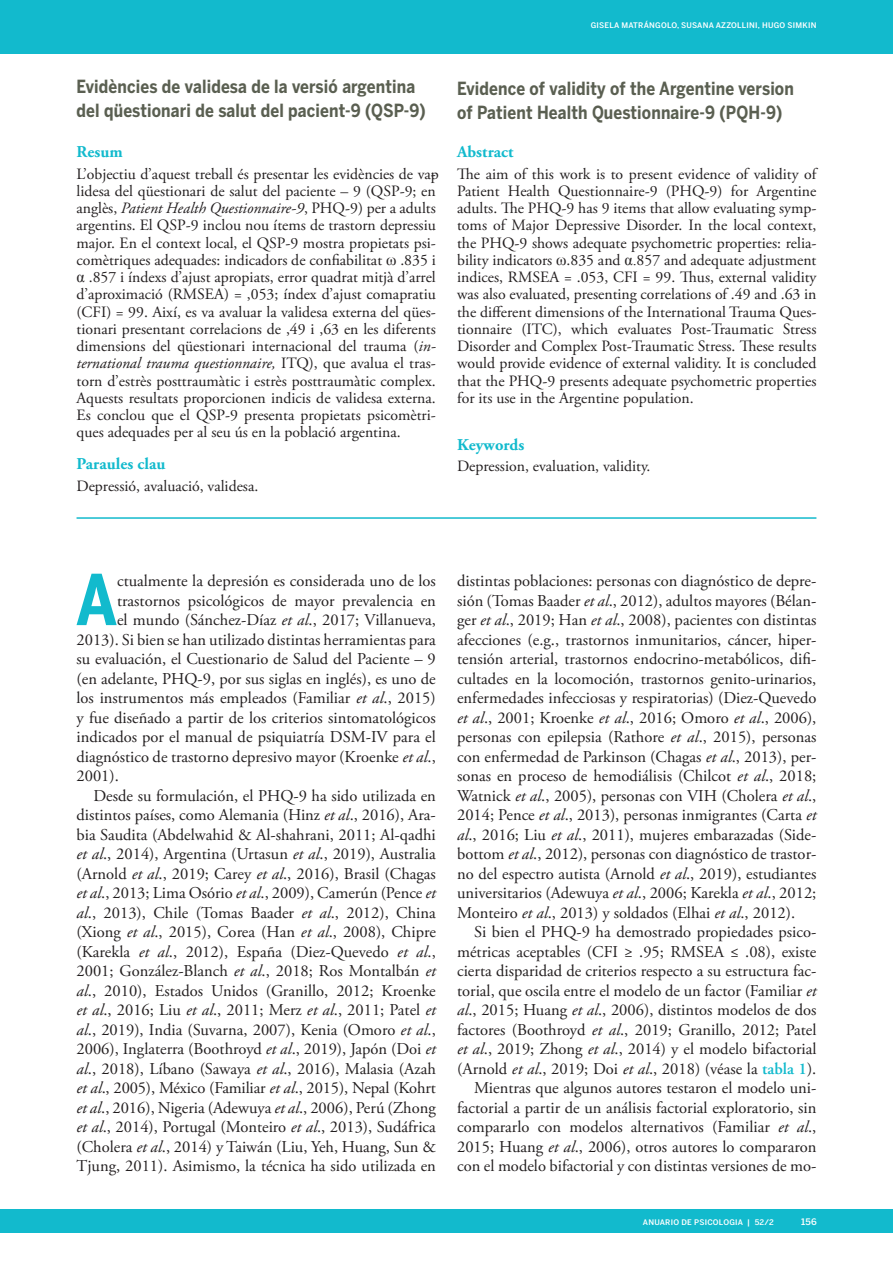
<style>
.page{position:relative;width:893px;height:1263px;background:#fff}
.page>*{position:absolute;margin:0;border:0;box-sizing:border-box;transform-origin:0 0}
.texto_sense_sang_-_C{font:700 69.15px "Benton Sans Cond";color:#12bacd}
.Titol_article_segon{font:700 18px/24px "Benton Sans";letter-spacing:.01em;color:#5a5f51;scale:.85 1}
.Texto{font:16.5px/19.5px "Adobe Garamond Pro";color:#231f20;text-align:justify}
.texto_sense_sang_-_C-2{font:16.5px "Adobe Garamond Pro";color:#231f20}
.Titol_resum{font:700 16.5px "Adobe Garamond Pro";letter-spacing:.005em;color:#12bacd}
.Resumen{font:15.75px/17.2px "Adobe Garamond Pro";color:#231f20;text-align:justify}
.abstract_text{font:15.75px/17.2px "Adobe Garamond Pro";color:#231f20;text-align:justify}
.t1{font:500 8.85px "Benton Sans Cond";color:#fff;scale:1.18 1}
.t2{font:500 7.65px "Benton Sans Cond";letter-spacing:.025em;color:#fff;scale:1.18 1}
.s1{font-style:italic}
.s2{font-family:"Times New Roman"}
.s3{font-weight:600;color:#12bacd}
</style>
<div class="page">
<div style="left:0;top:0;width:893px;height:54px;background:#12bacd"></div>
<div style="left:0;top:1209px;width:893px;height:23px;background:#12bacd"></div>
<hr style="left:77px;top:517px;width:739px;height:2px;background:#12bacd">
<p class="Titol_article_segon" style="left:77px;top:74px;width:412px">Evidències de validesa de la versió argentina del qüestionari de salut del pacient-9 (QSP-9)</p>
<p class="Titol_resum" style="left:77px;top:142px;width:48px">Resum</p>
<p class="Resumen" style="left:77px;top:165px;width:361px">L’objectiu d’aquest treball és presentar les evidències de va&shy;lidesa del qüestionari de salut del paciente – 9 (QSP-9; en anglès, <span class="s1">Patient Health Questionnaire-9</span>, PHQ-9) per a adults argentins. El QSP-9 inclou nou ítems de trastorn depressiu major. En el context local, el QSP-9 mostra propietats psi&shy;comètriques adequades: indicadors de confiabilitat <span class="s2">ω</span> .835 i <span class="s2">α</span> .857 i índexs d’ajust apropiats, error quadrat mitjà d’arrel d’aproximació (RMSEA) = ,053; índex d’ajust comapratiu (CFI) = 99. Així, es va avaluar la validesa externa del qües&shy;tionari presentant correlacions de ,49 i ,63 en les diferents dimensions del qüestionari internacional del trauma (<span class="s1">in&shy;ternational trauma questionnaire,</span> ITQ), que avalua el tras&shy;torn d’estrès posttraumàtic i estrès posttraumàtic complex.<br>Aquests resultats proporcionen indicis de validesa externa.<br>Es conclou que el QSP-9 presenta propietats psicomètri&shy;ques adequades per al seu ús en la població argentina.</p>
<p class="Titol_resum" style="left:77px;top:454px;width:90px">Paraules clau</p>
<p class="Resumen" style="left:77px;top:477px;width:183px">Depressió, avaluació, validesa.</p>
<p class="t2" style="left:591px;top:21px;width:193px">GISELA MATRÁNGOLO, SUSANA AZZOLLINI, HUGO SIMKIN</p>
<p class="Titol_article_segon" style="left:457px;top:76px;width:398px">Evidence of validity of the Argentine version of Patient Health Questionnaire-9 (PQH-9)</p>
<p class="Titol_resum" style="left:457px;top:142px;width:58px">Abstract</p>
<p class="abstract_text" style="left:457px;top:165px;width:361px">The aim of this work is to present evidence of validity of Patient Health Questionnaire-9 (PHQ-9) for Argentine adults. The PHQ-9 has 9 items that allow evaluating symp&shy;toms of Major Depressive Disorder. In the local context, the PHQ-9 shows adequate psychometric properties: relia&shy;bility indicators <span class="s2">ω</span>.835 and <span class="s2">α.</span>857 and adequate adjustment indices, RMSEA = .053, CFI = 99. Thus, external validity was also evaluated, presenting correlations of .49 and .63 in the different dimensions of the International Trauma Ques&shy;tionnaire (ITC), which evaluates Post-Traumatic Stress Disorder and Complex Post-Traumatic Stress. These results would provide evidence of external validity. It is concluded that the PHQ-9 presents adequate psychometric properties for its use in the Argentine population.</p>
<p class="Titol_resum" style="left:457px;top:435px;width:69px">Keywords</p>
<p class="abstract_text" style="left:457px;top:458px;width:195px">Depression, evaluation, validity.</p>
<p class="texto_sense_sang_-_C" style="left:76px;top:559px;width:43px">A</p>
<p class="texto_sense_sang_-_C-2" style="left:117px;top:571px;width:320px">ctualmente la depresión es considerada uno de los</p>
<p class="texto_sense_sang_-_C-2" style="left:117px;top:590px;width:320px">trastornos psicológicos de mayor prevalencia en</p>
<p class="texto_sense_sang_-_C-2" style="left:117px;top:610px;width:320px">el mundo (Sánchez-Díaz <span class="s1">et al</span>., 2017; Villanueva,</p>
<p class="texto_sense_sang_-_C-2" style="left:77px;top:629px;width:361px">2013). Si bien se han utilizado distintas herramientas para</p>
<p class="texto_sense_sang_-_C-2" style="left:77px;top:649px;width:361px">su evaluación, el Cuestionario de Salud del Paciente – 9</p>
<p class="texto_sense_sang_-_C-2" style="left:77px;top:668px;width:361px">(en adelante, PHQ-9, por sus siglas en inglés), es uno de</p>
<p class="texto_sense_sang_-_C-2" style="left:77px;top:688px;width:361px">los instrumentos más empleados (Familiar <span class="s1">et al</span>., 2015)</p>
<p class="texto_sense_sang_-_C-2" style="left:77px;top:707px;width:361px">y fue diseñado a partir de los criterios sintomatológicos</p>
<p class="texto_sense_sang_-_C-2" style="left:77px;top:727px;width:361px">indicados por el manual de psiquiatría DSM-IV para el</p>
<p class="texto_sense_sang_-_C-2" style="left:77px;top:746px;width:361px">diagnóstico de trastorno depresivo mayor (Kroenke <span class="s1">et al</span>.,</p>
<p class="texto_sense_sang_-_C-2" style="left:77px;top:766px;width:44px">2001).</p>
<p class="Texto" style="left:77px;top:786px;width:361px;text-indent:17px">Desde su formulación, el PHQ-9 ha sido utilizada en distintos países, como Alemania (Hinz <span class="s1">et al</span>., 2016), Ara&shy;bia Saudita (Abdelwahid &amp; Al-shahrani, 2011; Al-qadhi <span class="s1">et al</span>., 2014), Argentina (Urtasun <span class="s1">et al</span>., 2019), Australia (Arnold <span class="s1">et al</span>., 2019; Carey <span class="s1">et al</span>., 2016), Brasil (Chagas <span class="s1">et al</span>., 2013; Lima Osório <span class="s1">et al</span>., 2009), Camerún (Pence <span class="s1">et al</span>., 2013), Chile (Tomas Baader <span class="s1">et al</span>., 2012), China (Xiong <span class="s1">et al</span>., 2015), Corea (Han <span class="s1">et al</span>., 2008), Chipre (Karekla <span class="s1">et al</span>., 2012), España (Diez-Quevedo <span class="s1">et al</span>., 2001; González-Blanch <span class="s1">et al</span>., 2018; Ros Montalbán <span class="s1">et al</span>., 2010), Estados Unidos (Granillo, 2012; Kroenke <span class="s1">et al</span>., 2016; Liu <span class="s1">et al</span>., 2011; Merz <span class="s1">et al</span>., 2011; Patel <span class="s1">et al</span>., 2019), India (Suvarna, 2007), Kenia (Omoro <span class="s1">et al</span>., 2006), Inglaterra (Boothroyd <span class="s1">et al</span>., 2019), Japón (Doi <span class="s1">et al</span>., 2018), Líbano (Sawaya <span class="s1">et al</span>., 2016), Malasia (Azah <span class="s1">et al</span>., 2005), México (Familiar <span class="s1">et al</span>., 2015), Nepal (Kohrt <span class="s1">et al</span>., 2016), Nigeria (Adewuya <span class="s1">et al</span>., 2006), Perú (Zhong <span class="s1">et al</span>., 2014), Portugal (Monteiro <span class="s1">et al</span>., 2013), Sudáfrica (Cholera <span class="s1">et al</span>., 2014) y Taiwán (Liu, Yeh, Huang, Sun &amp; Tjung, 2011). Asimismo, la técnica ha sido utilizada en</p>
<p class="Texto" style="left:457px;top:572px;width:361px">distintas poblaciones: personas con diagnóstico de depre&shy;sión (Tomas Baader <span class="s1">et al</span>., 2012), adultos mayores (Bélan&shy;ger <span class="s1">et al</span>., 2019; Han <span class="s1">et al</span>., 2008), pacientes con distintas afecciones (e.g., trastornos inmunitarios, cáncer, hiper&shy;tensión arterial, trastornos endocrino-metabólicos, difi&shy;cultades en la locomoción, trastornos genito-urinarios, enfermedades infecciosas y respiratorias) (Diez-Quevedo <span class="s1">et al</span>., 2001; Kroenke <span class="s1">et al</span>., 2016; Omoro <span class="s1">et al</span>., 2006), personas con epilepsia (Rathore <span class="s1">et al</span>., 2015), personas con enfermedad de Parkinson (Chagas <span class="s1">et al</span>., 2013), per&shy;sonas en proceso de hemodiálisis (Chilcot <span class="s1">et al</span>., 2018; Watnick <span class="s1">et al</span>., 2005), personas con VIH (Cholera <span class="s1">et al</span>., 2014; Pence <span class="s1">et al</span>., 2013), personas inmigrantes (Carta <span class="s1">et al</span>., 2016; Liu <span class="s1">et al</span>., 2011), mujeres embarazadas (Side&shy;bottom <span class="s1">et al</span>., 2012), personas con diagnóstico de trastor&shy;no del espectro autista (Arnold <span class="s1">et al</span>., 2019), estudiantes universitarios (Adewuya <span class="s1">et al</span>., 2006; Karekla <span class="s1">et al</span>., 2012; Monteiro <span class="s1">et al</span>., 2013) y soldados (Elhai <span class="s1">et al</span>., 2012).</p>
<p class="Texto" style="left:457px;top:923px;width:361px;text-indent:17px">Si bien el PHQ-9 ha demostrado propiedades psico&shy;métricas aceptables (CFI ≥ .95; RMSEA ≤ .08), existe cierta disparidad de criterios respecto a su estructura fac&shy;torial, que oscila entre el modelo de un factor (Familiar <span class="s1">et al</span>., 2015; Huang <span class="s1">et al</span>., 2006), distintos modelos de dos factores (Boothroyd <span class="s1">et al</span>., 2019; Granillo, 2012; Patel <span class="s1">et al</span>., 2019; Zhong <span class="s1">et al</span>., 2014) y el modelo bifactorial (Arnold <span class="s1">et al</span>., 2019; Doi <span class="s1">et al</span>., 2018) (véase la <span class="s3">tabla 1</span>).</p>
<p class="Texto" style="left:457px;top:1079px;width:361px;text-indent:17px">Mientras que algunos autores testaron el modelo uni&shy;factorial a partir de un análisis factorial exploratorio, sin compararlo con modelos alternativos (Familiar <span class="s1">et al</span>., 2015; Huang <span class="s1">et al</span>., 2006), otros autores lo compararon con el modelo bifactorial y con distintas versiones de mo-</p>
<p class="t2" style="left:643px;top:1218px;width:113px">ANUARIO DE PSICOLOGIA | 52/2</p>
<p class="t1" style="left:801px;top:1216px;width:15px">156</p>
</div>
